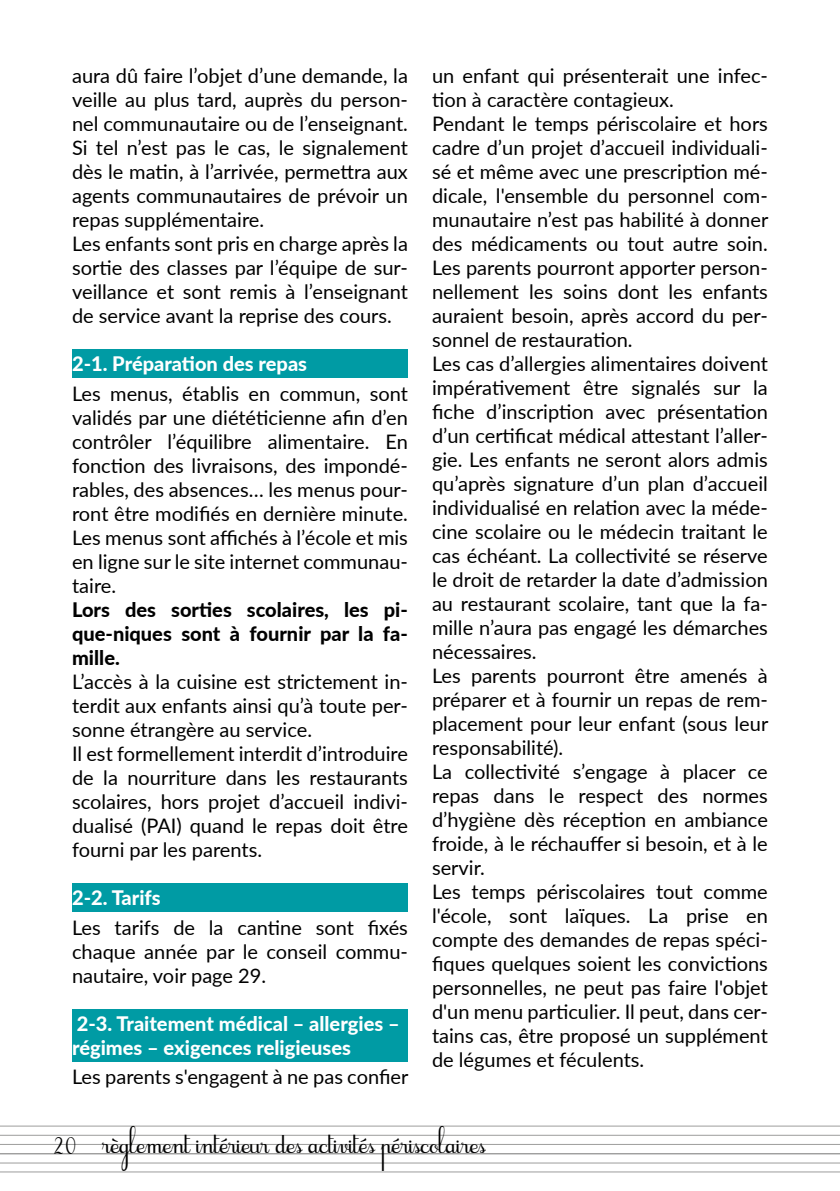
<style>
.page{position:relative;width:840px;height:1191px;background:#fff}
.page>*{position:absolute;margin:0;border:0;box-sizing:border-box;transform-origin:0 0}
.t1{font:20px/24px "Lato";color:#000}
.t2{font:800 20px/24px "Lato";color:#fff}
.t3{font:800 20px/24px "Lato";color:#000;text-align:justify}
.t4{font:19.4px "Cursif";color:#000}
.t5{font:18.4px "Cursif";color:#000}
</style>
<div class="page">
<hr style="left:0;top:1125px;width:839px;height:1px;background:#9d9d9c">
<hr style="left:0;top:1135px;width:839px;height:1px;background:#9d9d9c">
<hr style="left:0;top:1144px;width:839px;height:1px;background:#9d9d9c">
<hr style="left:0;top:1162px;width:839px;height:1px;background:#9d9d9c">
<hr style="left:0;top:1153px;width:839px;height:1px;background:#9d9d9c">
<hr style="left:0;top:1171px;width:839px;height:1px;background:#9d9d9c">
<div style="left:72px;top:349px;width:336px;height:29px;background:#009ba4"></div>
<div style="left:72px;top:883px;width:336px;height:28px;background:#009ba4"></div>
<div style="left:72px;top:1008px;width:336px;height:53px;background:#009ba4"></div>
<p class="t1" style="left:72px;top:63px;width:337px">aura dû faire l’objet d’une demande, la veille au plus tard, auprès du person&shy;nel communautaire ou de l’enseignant.<br>Si tel n’est pas le cas, le signalement dès le matin, à l’arrivée, permettra aux agents communautaires de prévoir un repas supplémentaire.<br>Les enfants sont pris en charge après la sortie des classes par l’équipe de sur&shy;veillance et sont remis à l’enseignant de service avant la reprise des cours.</p>
<p class="t2" style="left:72px;top:351px;width:236px">2-1. Préparation des repas</p>
<p class="t1" style="left:72px;top:380px;width:337px;text-align:justify">Les menus, établis en commun, sont validés par une diététicienne afin d’en contrôler l’équilibre alimentaire. En fonction des livraisons, des impondé&shy;rables, des absences… les menus pour&shy;ront être modifiés en dernière minute.<br>Les menus sont affichés à l’école et mis en ligne sur le site internet communau&shy;taire.</p>
<p class="t3" style="left:72px;top:596px;width:337px">Lors des sorties scolaires, les pi&shy;que-niques sont à fournir par la fa&shy;mille.</p>
<p class="t1" style="left:72px;top:668px;width:337px">L’accès à la cuisine est strictement in&shy;terdit aux enfants ainsi qu’à toute per&shy;sonne étrangère au service.<br>Il est formellement interdit d’introduire de la nourriture dans les restaurants scolaires, hors projet d’accueil indivi&shy;dualisé (PAI) quand le repas doit être fourni par les parents.</p>
<p class="t2" style="left:72px;top:884px;width:90px">2-2. Tarifs</p>
<p class="t1" style="left:72px;top:914px;width:337px;text-align:justify">Les tarifs de la cantine sont fixés chaque année par le conseil commu&shy;nautaire, voir page 29.</p>
<p class="t2" style="left:72px;top:1010px;width:329px">2-3. Traitement médical – allergies – régimes – exigences religieuses</p>
<p class="t1" style="left:72px;top:1064px;width:337px">Les parents s'engagent à ne pas confier</p>
<p class="t1" style="left:432px;top:63px;width:337px">un enfant qui présenterait une infec&shy;tion à caractère contagieux.<br>Pendant le temps périscolaire et hors cadre d’un projet d’accueil individuali&shy;sé et même avec une prescription mé&shy;dicale, l'ensemble du personnel com&shy;munautaire n’est pas habilité à donner des médicaments ou tout autre soin.<br>Les parents pourront apporter person&shy;nellement les soins dont les enfants auraient besoin, après accord du per&shy;sonnel de restauration.<br>Les cas d’allergies alimentaires doivent impérativement être signalés sur la fiche d’inscription avec présentation d’un certificat médical attestant l’aller&shy;gie. Les enfants ne seront alors admis qu’après signature d’un plan d’accueil individualisé en relation avec la méde&shy;cine scolaire ou le médecin traitant le cas échéant. La collectivité se réserve le droit de retarder la date d’admission au restaurant scolaire, tant que la fa&shy;mille n’aura pas engagé les démarches nécessaires.<br>Les parents pourront être amenés à préparer et à fournir un repas de rem&shy;placement pour leur enfant (sous leur responsabilité).<br>La collectivité s’engage à placer ce repas dans le respect des normes d’hygiène dès réception en ambiance froide, à le réchauffer si besoin, et à le servir.<br>Les temps périscolaires tout comme l'école, sont laïques. La prise en compte des demandes de repas spéci&shy;fiques quelques soient les convictions personnelles, ne peut pas faire l'objet d'un menu particulier. Il peut, dans cer&shy;tains cas, être proposé un supplément de légumes et féculents.</p>
<p class="t5" style="left:53px;top:1137px;width:26px">20</p>
<p class="t4" style="left:102px;top:1135px;width:385px">règlement intérieur des activités périscolaires</p>
</div>
